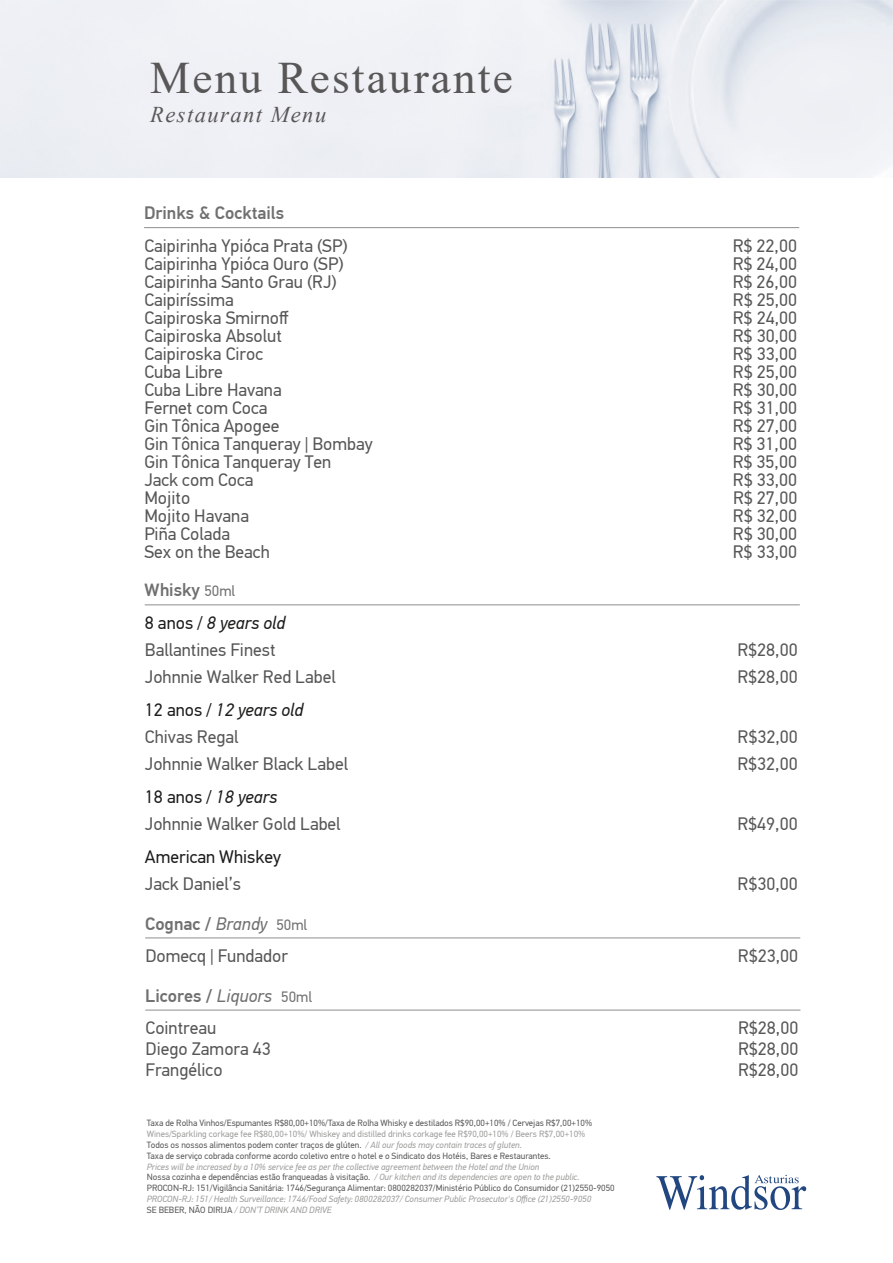
<style>
.page{position:relative;width:893px;height:1263px;background:#fff}
.page>*{position:absolute;margin:0;border:0;box-sizing:border-box;transform-origin:0 0}
.t1{font:45px "Times New Roman";letter-spacing:.05em;color:#585657}
.t2{font:italic 22.5px "Times New Roman";letter-spacing:.065em;color:#585657}
.t3{font:18px/27px "PF Din Text Pro";color:#575756}
.t4{font:italic 18px/32.7px "PF Din Text Pro";color:#1d1d1b}
.t5{font:500 18px "PF Din Text Pro";color:#717070}
.t6{font:18px "PF Din Text Pro";color:#1d1d1b}
.t7{font:9px/10.8px "PF Din Text Pro";color:#595958}
.t8{font:italic 9px/10.8px "PF Din Text Pro";color:#9d9d9b}
.s1{font-weight:500;font-style:normal;color:#717070}
.s2{font-style:normal;font-size:15px;color:#717070}
.s3{font-style:normal}
.s4{color:#1d1d1b}
.s5{font-style:italic;color:#1d1d1b}
.s6{font-weight:500;color:#717070}
.s7{font-style:italic;color:#717070}
.s8{font-size:15px;color:#717070}
.s9{color:#9d9d9b}
.s10{font-style:italic;color:#9d9d9b}
.s11{font-style:normal;color:#595958}
</style>
<div class="page">
<img style="left:0;top:0;width:893px;height:177px">
<hr style="left:144px;top:227px;width:655px;height:1px;background:#9c9b9b">
<hr style="left:145px;top:604px;width:655px;height:1px;background:#9c9b9b">
<hr style="left:145px;top:937px;width:655px;height:1px;background:#9c9b9b">
<hr style="left:145px;top:1009px;width:655px;height:2px;background:#9c9b9b">
<svg style="left:656px;top:1175px;width:150px;height:35px"></svg>
<h1 class="t1" style="left:150px;top:46px;width:364px">Menu Restaurante</h1>
<p class="t2" style="left:150px;top:99px;width:178px">Restaurant Menu</p>
<p class="t5" style="left:144px;top:202px;width:142px">Drinks &amp; Cocktails</p>
<p class="t3" style="left:144px;top:232px;width:205px">Caipirinha Ypióca Prata (SP)</p>
<p class="t3" style="left:733px;top:232px;width:66px">R$ 22,00</p>
<p class="t3" style="left:144px;top:250px;width:201px">Caipirinha Ypióca Ouro (SP)</p>
<p class="t3" style="left:733px;top:250px;width:66px">R$ 24,00</p>
<p class="t3" style="left:144px;top:268px;width:194px">Caipirinha Santo Grau (RJ)</p>
<p class="t3" style="left:733px;top:268px;width:66px">R$ 26,00</p>
<p class="t3" style="left:144px;top:286px;width:91px">Caipiríssima</p>
<p class="t3" style="left:733px;top:286px;width:66px">R$ 25,00</p>
<p class="t3" style="left:144px;top:304px;width:146px">Caipiroska Smirnoff</p>
<p class="t3" style="left:733px;top:304px;width:66px">R$ 24,00</p>
<p class="t3" style="left:144px;top:322px;width:139px">Caipiroska Absolut</p>
<p class="t3" style="left:733px;top:322px;width:66px">R$ 30,00</p>
<p class="t3" style="left:144px;top:340px;width:120px">Caipiroska Ciroc</p>
<p class="t3" style="left:733px;top:340px;width:66px">R$ 33,00</p>
<p class="t3" style="left:144px;top:358px;width:80px">Cuba Libre</p>
<p class="t3" style="left:733px;top:358px;width:66px">R$ 25,00</p>
<p class="t3" style="left:144px;top:376px;width:139px">Cuba Libre Havana</p>
<p class="t3" style="left:733px;top:376px;width:66px">R$ 30,00</p>
<p class="t3" style="left:144px;top:394px;width:125px">Fernet com Coca</p>
<p class="t3" style="left:733px;top:394px;width:66px">R$ 31,00</p>
<p class="t3" style="left:144px;top:412px;width:137px">Gin Tônica Apogee</p>
<p class="t3" style="left:733px;top:412px;width:66px">R$ 27,00</p>
<p class="t3" style="left:144px;top:430px;width:230px">Gin Tônica Tanqueray | Bombay</p>
<p class="t3" style="left:733px;top:430px;width:66px">R$ 31,00</p>
<p class="t3" style="left:144px;top:448px;width:188px">Gin Tônica Tanqueray Ten</p>
<p class="t3" style="left:733px;top:448px;width:66px">R$ 35,00</p>
<p class="t3" style="left:144px;top:466px;width:111px">Jack com Coca</p>
<p class="t3" style="left:733px;top:466px;width:66px">R$ 33,00</p>
<p class="t3" style="left:144px;top:484px;width:47px">Mojito</p>
<p class="t3" style="left:733px;top:484px;width:66px">R$ 27,00</p>
<p class="t3" style="left:144px;top:502px;width:106px">Mojito Havana</p>
<p class="t3" style="left:733px;top:502px;width:66px">R$ 32,00</p>
<p class="t3" style="left:144px;top:520px;width:87px">Piña Colada</p>
<p class="t3" style="left:733px;top:520px;width:66px">R$ 30,00</p>
<p class="t3" style="left:144px;top:538px;width:127px">Sex on the Beach</p>
<p class="t3" style="left:733px;top:538px;width:66px">R$ 33,00</p>
<p class="t4" style="left:145px;top:574px;width:142px"><span class="s1">Whisky</span> <span class="s2">50ml<br></span><span class="s3">8 anos /</span> 8 years old</p>
<p class="t3" style="left:145px;top:637px;width:132px">Ballantines Finest</p>
<p class="t3" style="left:737px;top:637px;width:62px">R$28,00</p>
<p class="t3" style="left:145px;top:664px;width:192px">Johnnie Walker Red Label</p>
<p class="t3" style="left:737px;top:664px;width:62px">R$28,00</p>
<p class="t3" style="left:145px;top:697px;width:160px"><span class="s4">12 anos /</span> <span class="s5">12 years old<br></span>Chivas Regal</p>
<p class="t3" style="left:738px;top:724px;width:62px">R$32,00</p>
<p class="t3" style="left:145px;top:751px;width:205px">Johnnie Walker Black Label</p>
<p class="t3" style="left:737px;top:751px;width:62px">R$32,00</p>
<p class="t3" style="left:145px;top:784px;width:197px"><span class="s4">18 anos /</span> <span class="s5">18 years<br></span>Johnnie Walker Gold Label</p>
<p class="t3" style="left:737px;top:811px;width:62px">R$49,00</p>
<p class="t6" style="left:145px;top:846px;width:138px">American Whiskey</p>
<p class="t3" style="left:145px;top:871px;width:98px">Jack Daniel’s</p>
<p class="t3" style="left:738px;top:871px;width:62px">R$30,00</p>
<p class="t3" style="left:145px;top:907px;width:164px;line-height:32.7px"><span class="s6">Cognac /</span> <span class="s7">Brandy</span> <span class="s8">50ml<br></span>Domecq | Fundador</p>
<p class="t3" style="left:738px;top:943px;width:62px">R$23,00</p>
<p class="t3" style="left:145px;top:979px;width:168px;line-height:32.7px"><span class="s6">Licores /</span> <span class="s7">Liquors</span> <span class="s8">50ml<br></span>Cointreau</p>
<p class="t3" style="left:738px;top:1015px;width:62px">R$28,00</p>
<p class="t3" style="left:146px;top:1036px;width:127px">Diego Zamora 43</p>
<p class="t3" style="left:738px;top:1036px;width:62px">R$28,00</p>
<p class="t3" style="left:146px;top:1057px;width:79px">Frangélico</p>
<p class="t3" style="left:738px;top:1057px;width:62px">R$28,00</p>
<p class="t7" style="left:147px;top:1118px;width:447px">Taxa de Rolha Vinhos/Espumantes R$80,00+10%/Taxa de Rolha Whisky e destilados R$90,00+10% / Cervejas R$7,00+10%</p>
<p class="t7" style="left:147px;top:1129px;width:440px"><span class="s9">Wines/Sparkling corkage fee R$80,00+10%/ Whiskey and distilled drinks corkage fee R$90,00+10% / Beers R$7,00+10%<br></span>Todos os nossos alimentos podem conter traços de glúten. <span class="s10">/ All our foods may contain traces of gluten.<br></span>Taxa de serviço cobrada conforme acordo coletivo entre o hotel e o Sindicato dos Hotéis, Bares e Restaurantes.</p>
<p class="t7" style="left:147px;top:1161px;width:469px"><span class="s10">Prices will be increased by a 10% service fee as per the collective agreement between the Hotel and the Union<br></span>Nossa cozinha e dependências estão franqueadas à visitação. <span class="s10">/ Our kitchen and its dependencies are open to the public.<br></span>PROCON-RJ: 151/Vigilância Sanitária: 1746/Segurança Alimentar: 0800282037/Ministério Público do Consumidor (21)2550-9050</p>
<p class="t8" style="left:147px;top:1193px;width:446px">PROCON-RJ: 151/ Health Surveillance: 1746/Food Safety: 0800282037/ Consumer Public Prosecutor's Office (21)2550-9050<br><span class="s11">SE BEBER, NÃO DIRIJA</span> / DON’T DRINK AND DRIVE</p>
</div>
